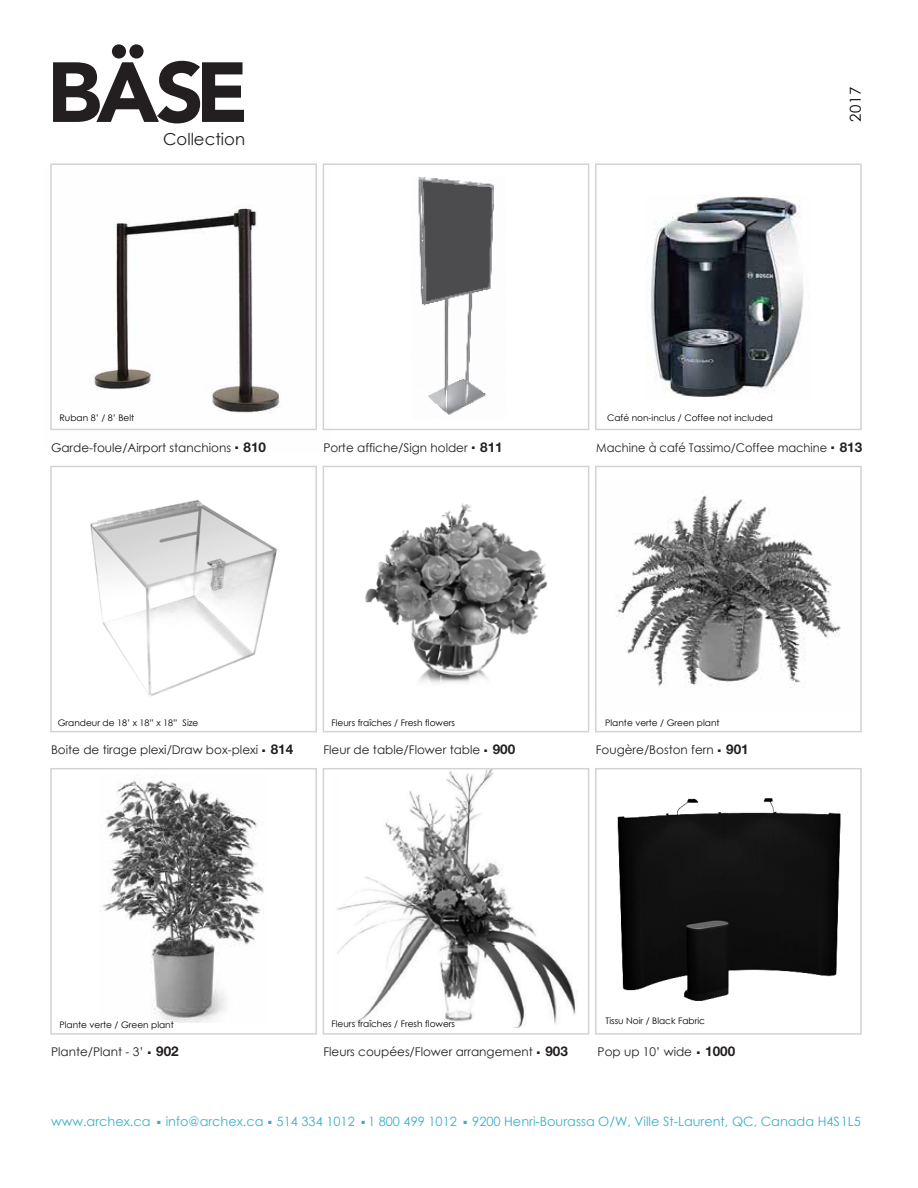
<style>
.page{position:relative;width:918px;height:1188px;background:#fff}
.page>*{position:absolute;margin:0;border:0;box-sizing:border-box;transform-origin:0 0}
.t1{font:900 84.15px "Avenir LT Std";color:#231f20}
.t2{font:16.5px "Century Gothic";color:#231f20}
.t3{font:15px "Century Gothic";color:#000}
.t4{font:12.9px "Century Gothic";color:#3bb0c9}
.t5{font:12px "Century Gothic";color:#231f20}
.t6{font:12px "Century Gothic";color:#231f20;scale:.95 1}
.t7{font:9px "Century Gothic";color:#000}
.s1{font-family:"Helvetica Neue LT Std";font-weight:700;font-size:13.5px}
.s2{font-family:"Helvetica Neue LT Std";font-weight:700;font-size:16.5px}
</style>
<div class="page">
<img style="left:337px;top:771px;width:239px;height:257px">
<div style="left:323px;top:466px;width:266px;height:266px;border:2px solid #d1d3d4"></div>
<div style="left:595px;top:466px;width:267px;height:266px;border:2px solid #d1d3d4"></div>
<img style="left:93px;top:164px;width:230px;height:266px">
<div style="left:50px;top:163px;width:267px;height:267px;border:2px solid #d1d3d4"></div>
<div style="left:323px;top:163px;width:266px;height:267px;border:2px solid #d1d3d4"></div>
<img style="left:90px;top:499px;width:188px;height:198px">
<img style="left:418px;top:177px;width:76px;height:238px">
<div style="left:50px;top:466px;width:267px;height:266px;border:2px solid #d1d3d4"></div>
<div style="left:595px;top:163px;width:267px;height:267px;border:2px solid #d1d3d4"></div>
<img style="left:651px;top:195px;width:153px;height:202px">
<div style="left:50px;top:768px;width:267px;height:267px;border:2px solid #d1d3d4"></div>
<img style="left:617px;top:495px;width:224px;height:193px">
<img style="left:99px;top:774px;width:165px;height:249px">
<img style="left:365px;top:503px;width:183px;height:180px">
<div style="left:323px;top:768px;width:266px;height:267px;border:2px solid #d1d3d4"></div>
<div style="left:595px;top:768px;width:267px;height:267px;border:2px solid #d1d3d4"></div>
<img style="left:617px;top:798px;width:224px;height:203px">
<h1 class="t1" style="left:47px;top:42px;width:203px">BÄSE</h1>
<h2 class="t2" style="left:163px;top:128px;width:83px">Collection</h2>
<p class="t3" style="left:846px;top:122px;width:37px;rotate:-90deg">2017</p>
<p class="t7" style="left:60px;top:412px;width:76px">Ruban 8’ / 8’ Belt</p>
<p class="t7" style="left:607px;top:412px;width:167px">Café non-inclus / Coffee not included</p>
<p class="t5" style="left:51px;top:440px;width:217px">Garde-foule/Airport stanchions <sup>.</sup> <span class="s1">810</span></p>
<p class="t5" style="left:323px;top:440px;width:181px">Porte affiche/Sign holder <sup>.</sup> <span class="s1">811</span></p>
<p class="t6" style="left:596px;top:440px;width:281px">Machine à café Tassimo/Coffee machine <sup>.</sup> <span class="s1">813</span></p>
<p class="t7" style="left:58px;top:717px;width:142px">Grandeur de 18’ x 18” x 18” Size</p>
<p class="t7" style="left:331px;top:717px;width:125px">Fleurs fraîches / Fresh flowers</p>
<p class="t7" style="left:605px;top:717px;width:116px">Plante verte / Green plant</p>
<p class="t5" style="left:51px;top:742px;width:244px">Boite de tirage plexi/Draw box-plexi <sup>.</sup> <span class="s1">814</span></p>
<p class="t5" style="left:323px;top:743px;width:193px">Fleur de table/Flower table <sup>.</sup> <span class="s1">900</span></p>
<p class="t5" style="left:596px;top:743px;width:154px">Fougère/Boston fern <sup>.</sup> <span class="s1">901</span></p>
<p class="t7" style="left:59px;top:1019px;width:116px">Plante verte / Green plant</p>
<p class="t7" style="left:331px;top:1018px;width:125px">Fleurs fraîches / Fresh flowers</p>
<p class="t7" style="left:605px;top:1015px;width:101px">Tissu Noir / Black Fabric</p>
<p class="t5" style="left:51px;top:1045px;width:129px">Plante/Plant - 3’ <sup>.</sup> <span class="s1">902</span></p>
<p class="t5" style="left:323px;top:1044px;width:246px">Fleurs coupées/Flower arrangement <sup>.</sup> <span class="s1">903</span></p>
<p class="t5" style="left:598px;top:1044px;width:139px">Pop up 10’ wide <span class="s2">.</span> <span class="s1">1000</span></p>
<p class="t4" style="left:51px;top:1114px;width:811px">www.archex.ca <sup>.</sup> info@archex.ca <sup>.</sup> 514 334 1012 <sup>.</sup> 1 800 499 1012 <sup>.</sup> 9200 Henri-Bourassa O/W, Ville St-Laurent, QC, Canada H4S1L5</p>
</div>
